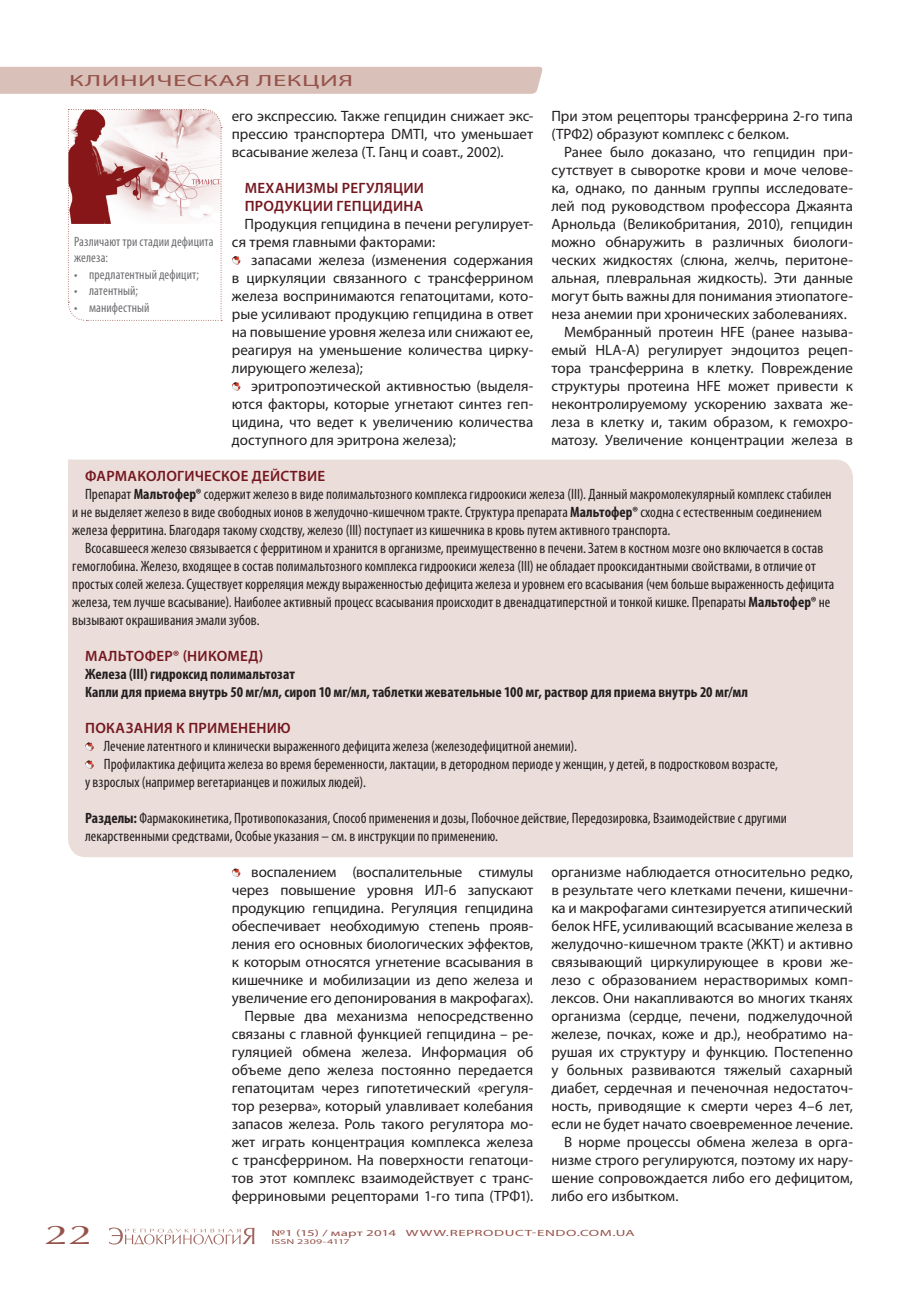
<style>
.page{position:relative;width:919px;height:1289px;background:#fff}
.page>*{position:absolute;margin:0;border:0;box-sizing:border-box;transform-origin:0 0}
.t1{font:27px "AG Opus High Resolution";color:#95534b;scale:1.67 1}
.t2{font:16.2px "Myriad Pro";letter-spacing:.02em;color:#95534b;scale:1.67 1}
.t3{font:15px/18px "Myriad Pro";color:#231f20;text-align:justify}
.t4{font:condensed 15px/18px "Myriad Pro";letter-spacing:.005em;color:#231f20}
.t5{font:700 condensed 15px "Myriad Pro";letter-spacing:.005em;color:#231f20}
.Заголовок_текста{font:600 15px "Myriad Pro";letter-spacing:.015em;color:#741820}
.Таблица__общие{font:condensed 13.5px/16.5px "Myriad Pro";letter-spacing:.005em;color:#6c6d70}
.t6{font:9px "Myriad Pro";letter-spacing:.03em;color:#95534b;scale:1.67 1}
.t7{font:7.2px "Myriad Pro";letter-spacing:.01em;color:#95534b;scale:1.67 1}
.s1{font-weight:700}
</style>
<div class="page">
<div style="left:0;top:67px;width:543px;height:27px;background:#d9c0b8"></div>
<svg style="left:109px;top:1227px;width:145px;height:17px"></svg>
<svg style="left:232px;top:256px;width:8px;height:9px"></svg>
<svg style="left:232px;top:382px;width:8px;height:9px"></svg>
<svg style="left:232px;top:868px;width:8px;height:9px"></svg>
<svg style="left:68px;top:109px;width:154px;height:212px"></svg>
<div style="left:68px;top:459px;width:784px;height:398px;background:#ebddd9"></div>
<svg style="left:85px;top:742px;width:9px;height:9px"></svg>
<svg style="left:85px;top:760px;width:9px;height:9px"></svg>
<p class="t2" style="left:69px;top:71px;width:172px">КЛИНИЧЕСКАЯ ЛЕКЦИЯ</p>
<p class="Таблица__общие" style="left:74px;top:233px;width:141px">Различают три стадии дефицита железа:</p>
<p class="Таблица__общие" style="left:74px;top:266px;width:126px">• предлатентный дефицит;</p>
<p class="Таблица__общие" style="left:74px;top:282px;width:65px">• латентный;</p>
<p class="Таблица__общие" style="left:74px;top:299px;width:77px">• манифестный</p>
<p class="t3" style="left:232px;top:106px;width:303px">его экспрессию. Также гепцидин снижает экс&shy;прессию транспортера DMTI, что уменьшает всасывание железа (Т. Ганц и соавт., 2002).</p>
<p class="Заголовок_текста" style="left:245px;top:178px;width:181px">МЕХАНИЗМЫ РЕГУЛЯЦИИ</p>
<p class="Заголовок_текста" style="left:245px;top:196px;width:180px">ПРОДУКЦИИ ГЕПЦИДИНА</p>
<p class="t3" style="left:232px;top:214px;width:303px;text-indent:13px">Продукция гепцидина в печени регулирует&shy;ся тремя главными факторами:</p>
<p class="t3" style="left:232px;top:250px;width:303px;text-indent:19px">запасами железа (изменения содержания в циркуляции связанного с трансферрином железа воспринимаются гепатоцитами, кото&shy;рые усиливают продукцию гепцидина в ответ на повышение уровня железа или снижают ее, реагируя на уменьшение количества цирку&shy;лирующего железа);</p>
<p class="t3" style="left:232px;top:376px;width:303px;text-indent:19px">эритропоэтической активностью (выделя&shy;ются факторы, которые угнетают синтез геп&shy;цидина, что ведет к увеличению количества доступного для эритрона железа);</p>
<p class="t3" style="left:551px;top:106px;width:303px">При этом рецепторы трансферрина 2-го типа (ТРФ2) образуют комплекс с белком.</p>
<p class="t3" style="left:551px;top:142px;width:303px;text-indent:13px">Ранее было доказано, что гепцидин при&shy;сутствует в сыворотке крови и моче челове&shy;ка, однако, по данным группы исследовате&shy;лей под руководством профессора Джаянта Арнольда (Великобритания, 2010), гепцидин можно обнаружить в различных биологи&shy;ческих жидкостях (слюна, желчь, перитоне&shy;альная, плевральная жидкость). Эти данные могут быть важны для понимания этиопатоге&shy;неза анемии при хронических заболеваниях.</p>
<p class="t3" style="left:551px;top:322px;width:303px;text-indent:13px">Мембранный протеин HFE (ранее называ&shy;емый HLA-A) регулирует эндоцитоз рецеп&shy;тора трансферрина в клетку. Повреждение структуры протеина HFE может привести к неконтролируемому ускорению захвата же&shy;леза в клетку и, таким образом, к гемохро&shy;матозу. Увеличение концентрации железа в</p>
<p class="Заголовок_текста" style="left:85px;top:466px;width:241px">ФАРМАКОЛОГИЧЕСКОЕ ДЕЙСТВИЕ</p>
<p class="t4" style="left:72px;top:485px;width:760px;text-indent:13px">Препарат <span class="s1">Мальтофер®</span> содержит железо в виде полимальтозного комплекса гидроокиси железа (III). Данный макромолекулярный комплекс стабилен и не выделяет железо в виде свободных ионов в желудочно-кишечном тракте. Структура препарата <span class="s1">Мальтофер®</span> сходна с естественным соединением железа ферритина. Благодаря такому сходству, железо (III) поступает из кишечника в кровь путем активного транспорта.</p>
<p class="t4" style="left:72px;top:539px;width:763px;text-indent:13px">Всосавшееся железо связывается с ферритином и хранится в организме, преимущественно в печени. Затем в костном мозге оно включается в состав гемоглобина. Железо, входящее в состав полимальтозного комплекса гидроокиси железа (III) не обладает прооксидантными свойствами, в отличие от простых солей железа. Существует корреляция между выраженностью дефицита железа и уровнем его всасывания (чем больше выраженность дефицита железа, тем лучше всасывание). Наиболее активный процесс всасывания происходит в двенадцатиперстной и тонкой кишке. Препараты <span class="s1">Мальтофер®</span> не вызывают окрашивания эмали зубов.</p>
<p class="Заголовок_текста" style="left:85px;top:646px;width:180px">МАЛЬТОФЕР® (НИКОМЕД)</p>
<p class="t5" style="left:85px;top:664px;width:211px">Железа (III) гидроксид полимальтозат</p>
<p class="t5" style="left:85px;top:682px;width:664px">Капли для приема внутрь 50 мг/мл, сироп 10 мг/мл, таблетки жевательные 100 мг, раствор для приема внутрь 20 мг/мл</p>
<p class="Заголовок_текста" style="left:85px;top:718px;width:207px">ПОКАЗАНИЯ К ПРИМЕНЕНИЮ</p>
<p class="t4" style="left:104px;top:737px;width:474px">Лечение латентного и клинически выраженного дефицита железа (железодефицитной анемии).</p>
<p class="t4" style="left:104px;top:755px;width:675px">Профилактика дефицита железа во время беременности, лактации, в детородном периоде у женщин, у детей, в подростковом возрасте,</p>
<p class="t4" style="left:85px;top:773px;width:282px">у взрослых (например вегетарианцев и пожилых людей).</p>
<p class="t4" style="left:85px;top:809px;width:703px"><span class="s1">Разделы:</span> Фармакокинетика, Противопоказания, Способ применения и дозы, Побочное действие, Передозировка, Взаимодействие с другими</p>
<p class="t4" style="left:85px;top:827px;width:414px">лекарственными средствами, Особые указания – см. в инструкции по применению.</p>
<p class="t3" style="left:232px;top:862px;width:303px;text-indent:19px">воспалением (воспалительные стимулы через повышение уровня ИЛ-6 запускают продукцию гепцидина. Регуляция гепцидина обеспечивает необходимую степень прояв&shy;ления его основных биологических эффектов, к которым относятся угнетение всасывания в кишечнике и мобилизации из депо железа и увеличение его депонирования в макрофагах).</p>
<p class="t3" style="left:232px;top:1006px;width:303px;text-indent:13px">Первые два механизма непосредственно связаны с главной функцией гепцидина – ре&shy;гуляцией обмена железа. Информация об объеме депо железа постоянно передается гепатоцитам через гипотетический «регуля&shy;тор резерва», который улавливает колебания запасов железа. Роль такого регулятора мо&shy;жет играть концентрация комплекса железа с трансферрином. На поверхности гепатоци&shy;тов этот комплекс взаимодействует с транс&shy;ферриновыми рецепторами 1-го типа (ТРФ1).</p>
<p class="t3" style="left:551px;top:862px;width:303px">организме наблюдается относительно редко, в результате чего клетками печени, кишечни&shy;ка и макрофагами синтезируется атипический белок HFЕ, усиливающий всасывание железа в желудочно-кишечном тракте (ЖКТ) и активно связывающий циркулирующее в крови же&shy;лезо с образованием нерастворимых комп&shy;лексов. Они накапливаются во многих тканях организма (сердце, печени, поджелудочной железе, почках, коже и др.), необратимо на&shy;рушая их структуру и функцию. Постепенно у больных развиваются тяжелый сахарный диабет, сердечная и печеночная недостаточ&shy;ность, приводящие к смерти через 4–6 лет, если не будет начато своевременное лечение.</p>
<p class="t3" style="left:551px;top:1132px;width:303px;text-indent:13px">В норме процессы обмена железа в орга&shy;низме строго регулируются, поэтому их нару&shy;шение сопровождается либо его дефицитом, либо его избытком.</p>
<h1 class="t1" style="left:44px;top:1219px;width:31px">22</h1>
<p class="t6" style="left:271px;top:1227px;width:219px">№1 (15) / март 2014 WWW.REPRODUCT-ENDO.COM.UA</p>
<p class="t7" style="left:271px;top:1236px;width:48px">ISSN 2309-4117</p>
</div>
